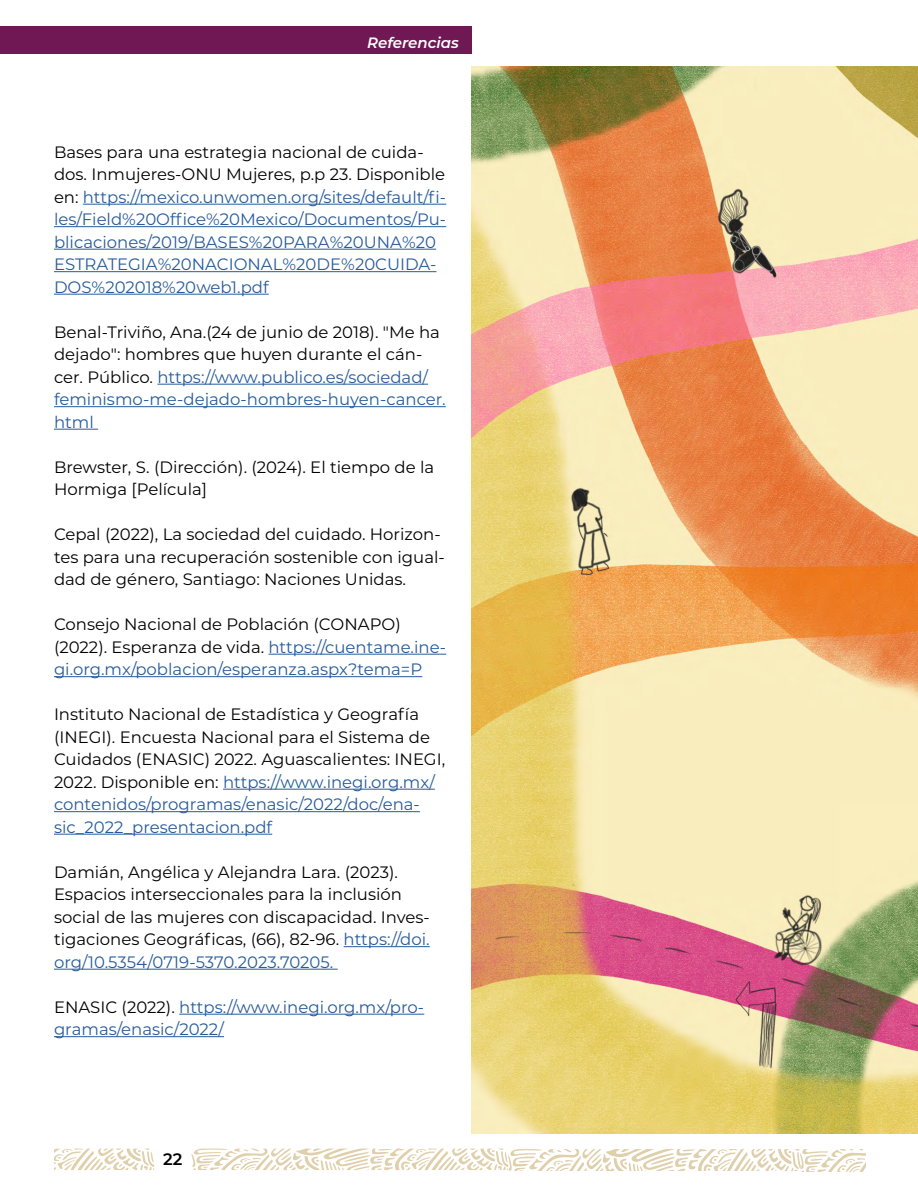
<style>
.page{position:relative;width:918px;height:1188px;background:#fff}
.page>*{position:absolute;margin:0;border:0;box-sizing:border-box;transform-origin:0 0}
.t1{font:16.5px/22.5px "Montserrat";color:#000}
.t2{font:16.5px/22.5px "Montserrat";color:#275b9b}
.t3{font:600 16.5px "Montserrat";color:#000}
.t4{font:italic 600 15px "Montserrat";color:#fff}
.s1{color:#000}
.s2{color:#275b9b}
</style>
<div class="page">
<div style="left:0;top:27px;width:472px;height:27px;background:#6f1853"></div>
<img style="left:472px;top:66px;width:446px;height:1068px">
<svg style="left:54px;top:1149px;width:100px;height:21px"></svg>
<svg style="left:192px;top:1149px;width:673px;height:22px"></svg>
<hr style="left:83px;top:204px;width:363px;height:1px;background:#275b9b">
<hr style="left:54px;top:226px;width:392px;height:1px;background:#275b9b">
<hr style="left:54px;top:249px;width:382px;height:1px;background:#275b9b">
<hr style="left:54px;top:271px;width:383px;height:1px;background:#275b9b">
<hr style="left:54px;top:294px;width:215px;height:1px;background:#275b9b">
<hr style="left:157px;top:384px;width:271px;height:1px;background:#275b9b">
<hr style="left:54px;top:406px;width:392px;height:1px;background:#275b9b">
<hr style="left:54px;top:429px;width:44px;height:1px;background:#275b9b">
<hr style="left:269px;top:654px;width:177px;height:1px;background:#275b9b">
<hr style="left:54px;top:676px;width:368px;height:1px;background:#275b9b">
<hr style="left:223px;top:789px;width:212px;height:1px;background:#275b9b">
<hr style="left:54px;top:811px;width:366px;height:1px;background:#275b9b">
<hr style="left:54px;top:834px;width:218px;height:1px;background:#275b9b">
<hr style="left:344px;top:946px;width:86px;height:1px;background:#275b9b">
<hr style="left:54px;top:969px;width:284px;height:1px;background:#275b9b">
<hr style="left:179px;top:1014px;width:245px;height:1px;background:#275b9b">
<hr style="left:54px;top:1036px;width:170px;height:1px;background:#275b9b">
<p class="t4" style="left:367px;top:32px;width:93px">Referencias</p>
<p class="t2" style="left:54px;top:140px;width:394px"><span class="s1">Bases para una estrategia nacional de cuida&shy;dos. Inmujeres-ONU Mujeres, p.p 23. Disponible en:</span> https://mexico.unwomen.org/sites/default/fi&shy;les/Field%20Office%20Mexico/Documentos/Pu&shy;blicaciones/2019/BASES%20PARA%20UNA%20<br>ESTRATEGIA%20NACIONAL%20DE%20CUIDA-DOS%202018%20web1.pdf</p>
<p class="t1" style="left:54px;top:320px;width:393px">Benal-Triviño, Ana.(24 de junio de 2018). "Me ha dejado": hombres que huyen durante el cán&shy;cer. Público. <span class="s2">https://www.publico.es/sociedad/ feminismo-me-dejado-hombres-huyen-cancer. html</span></p>
<p class="t1" style="left:54px;top:455px;width:382px">Brewster, S. (Dirección). (2024). El tiempo de la<br>Hormiga [Película]</p>
<p class="t1" style="left:54px;top:522px;width:392px">Cepal (2022), La sociedad del cuidado. Horizon&shy;tes para una recuperación sostenible con igual&shy;dad de género, Santiago: Naciones Unidas.</p>
<p class="t2" style="left:54px;top:612px;width:394px"><span class="s1">Consejo Nacional de Población (CONAPO) (2022). Esperanza de vida.</span> https://cuentame.ine&shy;gi.org.mx/poblacion/esperanza.aspx?tema=P</p>
<p class="t1" style="left:54px;top:702px;width:393px">Instituto Nacional de Estadística y Geografía (INEGI). Encuesta Nacional para el Sistema de Cuidados (ENASIC) 2022. Aguascalientes: INEGI, 2022. Disponible en: <span class="s2">https://www.inegi.org.mx/ contenidos/programas/enasic/2022/doc/ena&shy;sic_2022_presentacion.pdf</span></p>
<p class="t1" style="left:54px;top:860px;width:377px">Damián, Angélica y Alejandra Lara. (2023).<br>Espacios interseccionales para la inclusión social de las mujeres con discapacidad. Inves&shy;tigaciones Geográficas, (66), 82-96. <span class="s2">https://doi. org/10.5354/0719-5370.2023.70205.</span></p>
<p class="t2" style="left:54px;top:995px;width:372px"><span class="s1">ENASIC (2022).</span> https://www.inegi.org.mx/pro&shy;gramas/enasic/2022/</p>
<p class="t3" style="left:163px;top:1147px;width:21px">22</p>
</div>
